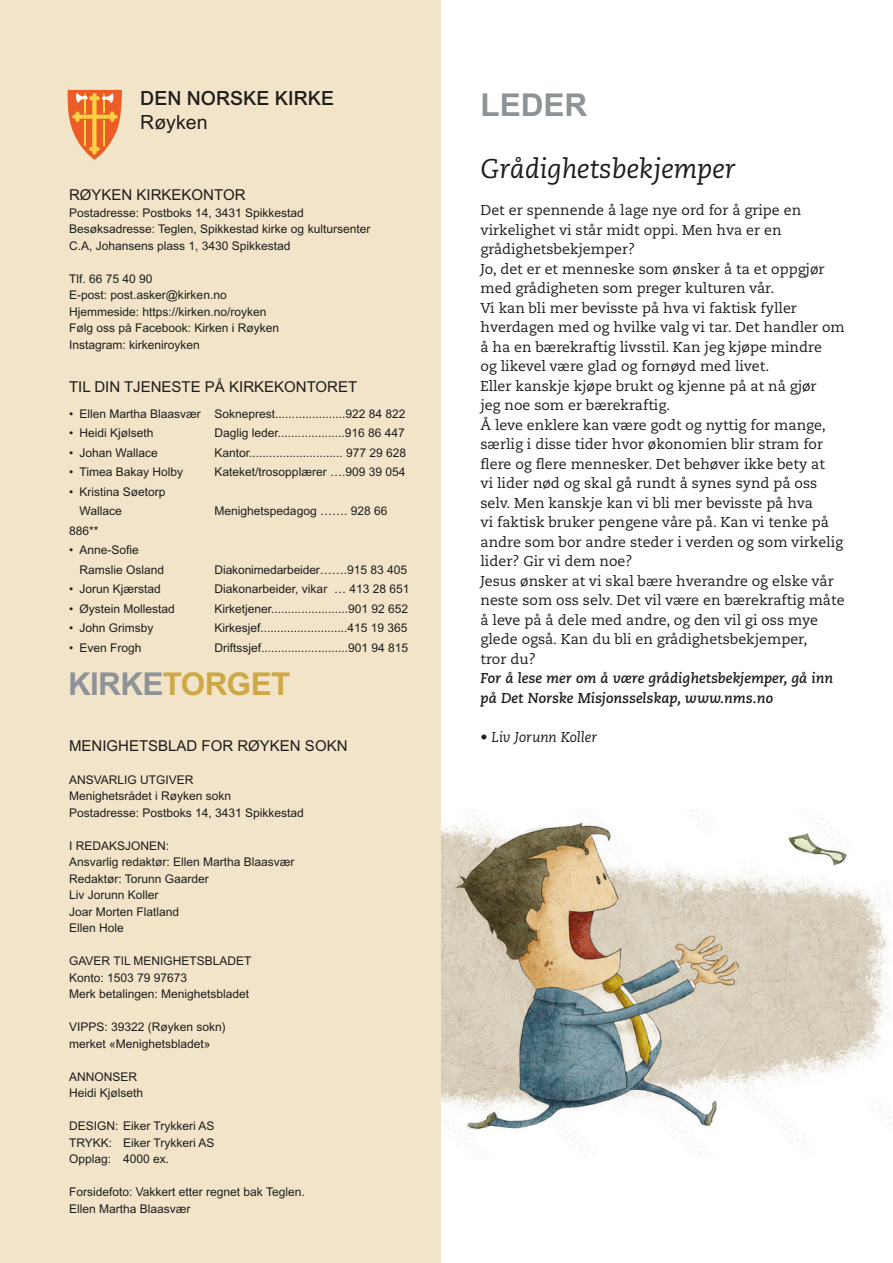
<style>
.page{position:relative;width:893px;height:1263px;background:#fff}
.page>*{position:absolute;margin:0;border:0;box-sizing:border-box;transform-origin:0 0}
.t1{font:700 31.5px "Arial MT Std";letter-spacing:-.02em;color:#cea746}
.Grå_Heading{font:700 31.5px "Arial MT Std";color:#8d9498}
.tekst{font:italic 27px "Caecilia LT Pro 56";color:#1d1d1b}
.t2{font:500 19.5px "Arial MT Std";color:#1d1d1b}
.t3{font:19.5px "Arial MT Std";color:#1d1d1b}
.tekst-2{font:15px "Arial MT Std";color:#1d1d1b}
.tekst-3{font:14.25px/19.5px "Caecilia LT Pro 55 Roman";color:#1d1d1b}
.tekst-4{font:italic 700 14.25px/19.5px "Caecilia LT Pro 76";color:#1d1d1b}
.tekst-5{font:italic 14.25px "Caecilia LT Pro 56";color:#1d1d1b}
.tekst-6{font:12px "Arial MT Std";color:#1d1d1b}
.s1{color:#8d9498}
</style>
<div class="page">
<img style="left:440px;top:809px;width:449px;height:349px">
<div style="left:0;top:0;width:440px;height:1263px;background:#f2e4c8"></div>
<svg style="left:68px;top:90px;width:54px;height:70px"></svg>
<p class="t2" style="left:140px;top:87px;width:195px">DEN NORSKE KIRKE</p>
<p class="t3" style="left:140px;top:111px;width:69px">Røyken</p>
<p class="tekst-2" style="left:69px;top:186px;width:178px">RØYKEN KIRKEKONTOR</p>
<p class="tekst-6" style="left:69px;top:206px;width:236px">Postadresse: Postboks 14, 3431 Spikkestad</p>
<p class="tekst-6" style="left:69px;top:222px;width:303px">Besøksadresse: Teglen, Spikkestad kirke og kultursenter</p>
<p class="tekst-6" style="left:69px;top:239px;width:223px">C.A, Johansens plass 1, 3430 Spikkestad</p>
<p class="tekst-6" style="left:69px;top:272px;width:85px">Tlf. 66 75 40 90</p>
<p class="tekst-6" style="left:69px;top:288px;width:159px">E-post: post.asker@kirken.no</p>
<p class="tekst-6" style="left:69px;top:305px;width:199px">Hjemmeside: https://kirken.no/royken</p>
<p class="tekst-6" style="left:69px;top:321px;width:212px">Følg oss på Facebook: Kirken i Røyken</p>
<p class="tekst-6" style="left:69px;top:338px;width:132px">Instagram: kirkeniroyken</p>
<p class="tekst-2" style="left:69px;top:378px;width:290px">TIL DIN TJENESTE PÅ KIRKEKONTORET</p>
<p class="tekst-6" style="left:69px;top:407px;width:338px">• Ellen Martha Blaasvær Sokneprest.....................922 84 822</p>
<p class="tekst-6" style="left:69px;top:426px;width:86px">• Heidi Kjølseth</p>
<p class="tekst-6" style="left:215px;top:426px;width:192px">Daglig leder....................916 86 447</p>
<p class="tekst-6" style="left:69px;top:446px;width:90px">• Johan Wallace</p>
<p class="tekst-6" style="left:215px;top:446px;width:193px">Kantor............................ 977 29 628</p>
<p class="tekst-6" style="left:69px;top:465px;width:116px">• Timea Bakay Holby</p>
<p class="tekst-6" style="left:215px;top:465px;width:192px">Kateket/trosopplærer ….909 39 054</p>
<p class="tekst-6" style="left:69px;top:485px;width:98px">• Kristina Søetorp</p>
<p class="tekst-6" style="left:80px;top:504px;width:44px">Wallace</p>
<p class="tekst-6" style="left:215px;top:504px;width:174px">Menighetspedagog ……. 928 66</p>
<p class="tekst-6" style="left:69px;top:524px;width:31px">886**</p>
<p class="tekst-6" style="left:69px;top:543px;width:71px">• Anne-Sofie</p>
<p class="tekst-6" style="left:80px;top:563px;width:86px">Ramslie Osland</p>
<p class="tekst-6" style="left:215px;top:563px;width:194px">Diakonimedarbeider…….915 83 405</p>
<p class="tekst-6" style="left:69px;top:582px;width:93px">• Jorun Kjærstad</p>
<p class="tekst-6" style="left:215px;top:582px;width:196px">Diakonarbeider, vikar … 413 28 651</p>
<p class="tekst-6" style="left:69px;top:602px;width:107px">• Øystein Mollestad</p>
<p class="tekst-6" style="left:215px;top:602px;width:195px">Kirketjener.......................901 92 652</p>
<p class="tekst-6" style="left:69px;top:621px;width:86px">• John Grimsby</p>
<p class="tekst-6" style="left:215px;top:621px;width:194px">Kirkesjef..........................415 19 365</p>
<p class="tekst-6" style="left:69px;top:641px;width:74px">• Even Frogh</p>
<p class="tekst-6" style="left:215px;top:641px;width:195px">Driftssjef..........................901 94 815</p>
<p class="t1" style="left:68px;top:665px;width:224px"><span class="s1">KIRKE</span>TORGET</p>
<p class="tekst-2" style="left:69px;top:737px;width:280px">MENIGHETSBLAD FOR RØYKEN SOKN</p>
<p class="tekst-6" style="left:69px;top:773px;width:126px">ANSVARLIG UTGIVER</p>
<p class="tekst-6" style="left:69px;top:789px;width:164px">Menighetsrådet i Røyken sokn</p>
<p class="tekst-6" style="left:69px;top:806px;width:236px">Postadresse: Postboks 14, 3431 Spikkestad</p>
<p class="tekst-6" style="left:69px;top:839px;width:102px">I REDAKSJONEN:</p>
<p class="tekst-6" style="left:69px;top:855px;width:227px">Ansvarlig redaktør: Ellen Martha Blaasvær</p>
<p class="tekst-6" style="left:69px;top:872px;width:141px">Redaktør: Torunn Gaarder</p>
<p class="tekst-6" style="left:69px;top:888px;width:91px">Liv Jorunn Koller</p>
<p class="tekst-6" style="left:69px;top:905px;width:112px">Joar Morten Flatland</p>
<p class="tekst-6" style="left:69px;top:921px;width:56px">Ellen Hole</p>
<p class="tekst-6" style="left:69px;top:954px;width:184px">GAVER TIL MENIGHETSBLADET</p>
<p class="tekst-6" style="left:69px;top:971px;width:120px">Konto: 1503 79 97673</p>
<p class="tekst-6" style="left:69px;top:987px;width:182px">Merk betalingen: Menighetsbladet</p>
<p class="tekst-6" style="left:69px;top:1020px;width:158px">VIPPS: 39322 (Røyken sokn)</p>
<p class="tekst-6" style="left:69px;top:1037px;width:143px">merket «Menighetsbladet»</p>
<p class="tekst-6" style="left:69px;top:1070px;width:70px">ANNONSER</p>
<p class="tekst-6" style="left:69px;top:1086px;width:76px">Heidi Kjølseth</p>
<p class="tekst-6" style="left:69px;top:1119px;width:147px">DESIGN: Eiker Trykkeri AS</p>
<p class="tekst-6" style="left:69px;top:1136px;width:147px">TRYKK: Eiker Trykkeri AS</p>
<p class="tekst-6" style="left:69px;top:1152px;width:102px">Opplag: 4000 ex.</p>
<p class="tekst-6" style="left:69px;top:1185px;width:237px">Forsidefoto: Vakkert etter regnet bak Teglen.</p>
<p class="tekst-6" style="left:69px;top:1202px;width:123px">Ellen Martha Blaasvær</p>
<p class="Grå_Heading" style="left:480px;top:87px;width:108px">LEDER</p>
<p class="tekst" style="left:480px;top:151px;width:257px">Grådighetsbekjemper</p>
<p class="tekst-3" style="left:480px;top:200px;width:322px">Det er spennende å lage nye ord for å gripe en virkelighet vi står midt oppi. Men hva er en grådighetsbekjemper?</p>
<p class="tekst-3" style="left:480px;top:259px;width:346px">Jo, det er et menneske som ønsker å ta et oppgjør med grådigheten som preger kulturen vår.</p>
<p class="tekst-3" style="left:480px;top:298px;width:366px">Vi kan bli mer bevisste på hva vi faktisk fyller hverdagen med og hvilke valg vi tar. Det handler om å ha en bærekraftig livsstil. Kan jeg kjøpe mindre</p>
<p class="tekst-3" style="left:480px;top:356px;width:290px">og likevel være glad og fornøyd med livet.</p>
<p class="tekst-3" style="left:480px;top:376px;width:338px">Eller kanskje kjøpe brukt og kjenne på at nå gjør</p>
<p class="tekst-3" style="left:480px;top:395px;width:191px">jeg noe som er bærekraftig.</p>
<p class="tekst-3" style="left:480px;top:415px;width:364px">Å leve enklere kan være godt og nyttig for mange, særlig i disse tider hvor økonomien blir stram for flere og flere mennesker. Det behøver ikke bety at<br>vi lider nød og skal gå rundt å synes synd på oss selv. Men kanskje kan vi bli mer bevisste på hva<br>vi faktisk bruker pengene våre på. Kan vi tenke på andre som bor andre steder i verden og som virkelig lider? Gir vi dem noe?</p>
<p class="tekst-3" style="left:480px;top:571px;width:366px">Jesus ønsker at vi skal bære hverandre og elske vår neste som oss selv. Det vil være en bærekraftig måte å leve på å dele med andre, og den vil gi oss mye glede også. Kan du bli en grådighetsbekjemper,</p>
<p class="tekst-3" style="left:480px;top:649px;width:57px">tror du?</p>
<p class="tekst-4" style="left:480px;top:668px;width:354px">For å lese mer om å være grådighetsbekjemper, gå inn på Det Norske Misjonsselskap, www.nms.no</p>
<p class="tekst-5" style="left:480px;top:728px;width:118px">• Liv Jorunn Koller</p>
</div>
